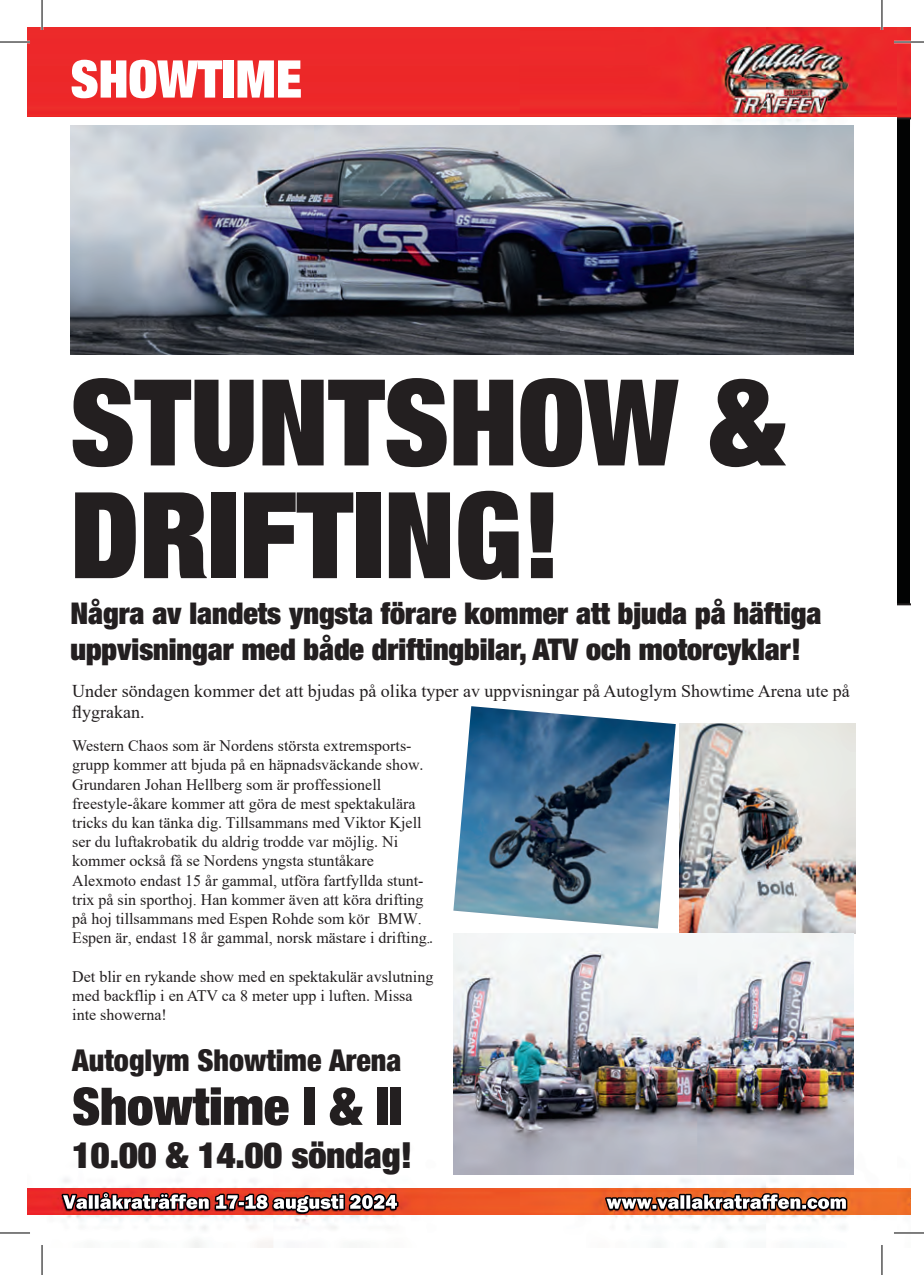
<style>
.page{position:relative;width:924px;height:1275px;background:#fff}
.page>*{position:absolute;margin:0;border:0;box-sizing:border-box;transform-origin:0 0}
.t1{font:900 condensed 120px/112.6px "Helvetica Neue LT Std";color:#231f20}
.t2{font:900 condensed 52px "Helvetica Neue LT Std";color:#231f20}
.t3{font:900 condensed 52px "Helvetica Neue LT Std";color:#fff}
.t4{font:900 condensed 36px "Helvetica Neue LT Std";color:#231f20}
.t5{font:900 condensed 30px/36px "Helvetica Neue LT Std";color:#231f20}
.t6{font:900 condensed 30px "Helvetica Neue";color:#231f20}
.t7{font:18px "Times New Roman";color:#231f20}
.t8{font:16px/19.2px "Times New Roman";color:#231f20}
</style>
<div class="page">
<img style="left:895px;top:28px;width:14px;height:89px">
<img style="left:895px;top:1189px;width:14px;height:25px">
<div style="left:897px;top:117px;width:12px;height:488px;background:#020303"></div>
<img style="left:28px;top:116px;width:867px;height:1131px">
<img style="left:28px;top:28px;width:867px;height:88px">
<img style="left:28px;top:1189px;width:867px;height:25px">
<img style="left:61px;top:1193px;width:138px;height:17px">
<img style="left:71px;top:126px;width:781px;height:229px">
<img style="left:678px;top:723px;width:176px;height:210px">
<img style="left:453px;top:933px;width:399px;height:241px">
<img style="left:453px;top:706px;width:222px;height:222px">
<hr style="left:0;top:41px;width:30px;height:2px;background:#fff">
<hr style="left:893px;top:41px;width:30px;height:2px;background:#fff">
<hr style="left:0;top:1231px;width:30px;height:3px;background:#fff">
<hr style="left:893px;top:1231px;width:30px;height:3px;background:#fff">
<hr style="left:41px;top:0;width:2px;height:30px;background:#fff">
<hr style="left:41px;top:1245px;width:2px;height:30px;background:#fff">
<hr style="left:880px;top:0;width:2px;height:30px;background:#fff">
<hr style="left:880px;top:1245px;width:2px;height:30px;background:#fff">
<hr style="left:0;top:42px;width:30px;height:1px;background:#000">
<hr style="left:893px;top:42px;width:30px;height:1px;background:#000">
<hr style="left:0;top:1232px;width:30px;height:1px;background:#000">
<hr style="left:893px;top:1232px;width:30px;height:1px;background:#000">
<hr style="left:42px;top:0;width:1px;height:30px;background:#000">
<hr style="left:42px;top:1245px;width:1px;height:30px;background:#000">
<hr style="left:881px;top:0;width:1px;height:30px;background:#000">
<hr style="left:881px;top:1245px;width:1px;height:30px;background:#000">
<p class="t3" style="left:71px;top:46px;width:233px">SHOWTIME</p>
<p class="t1" style="left:70px;top:363px;width:715px">STUNTSHOW &amp;<br>DRIFTING!</p>
<p class="t5" style="left:70px;top:595px;width:752px">Några av landets yngsta förare kommer att bjuda på häftiga uppvisningar med både driftingbilar, ATV och motorcyklar!</p>
<p class="t7" style="left:72px;top:678px;width:778px">Under söndagen kommer det att bjudas på olika typer av uppvisningar på Autoglym Showtime Arena ute på</p>
<p class="t7" style="left:72px;top:699px;width:74px">flygrakan.</p>
<p class="t8" style="left:72px;top:735px;width:362px">Western Chaos som är Nordens största extremsports&shy;grupp kommer att bjuda på en häpnadsväckande show.<br>Grundaren Johan Hellberg som är proffessionell freestyle-åkare kommer att göra de mest spektakulära tricks du kan tänka dig. Tillsammans med Viktor Kjell ser du luftakrobatik du aldrig trodde var möjlig. Ni kommer också få se Nordens yngsta stuntåkare Alexmoto endast 15 år gammal, utföra fartfyllda stunt&shy;trix på sin sporthoj. Han kommer även att köra drifting på hoj tillsammans med Espen Rohde som kör BMW.<br>Espen är, endast 18 år gammal, norsk mästare i drifting..</p>
<p class="t8" style="left:72px;top:966px;width:362px">Det blir en rykande show med en spektakulär avslutning med backflip i en ATV ca 8 meter upp i luften. Missa inte showerna!</p>
<p class="t6" style="left:72px;top:1035px;width:331px">Autoglym Showtime Arena</p>
<p class="t2" style="left:72px;top:1073px;width:332px">Showtime I &amp; II</p>
<p class="t4" style="left:72px;top:1132px;width:341px">10.00 &amp; 14.00 söndag!</p>
</div>
